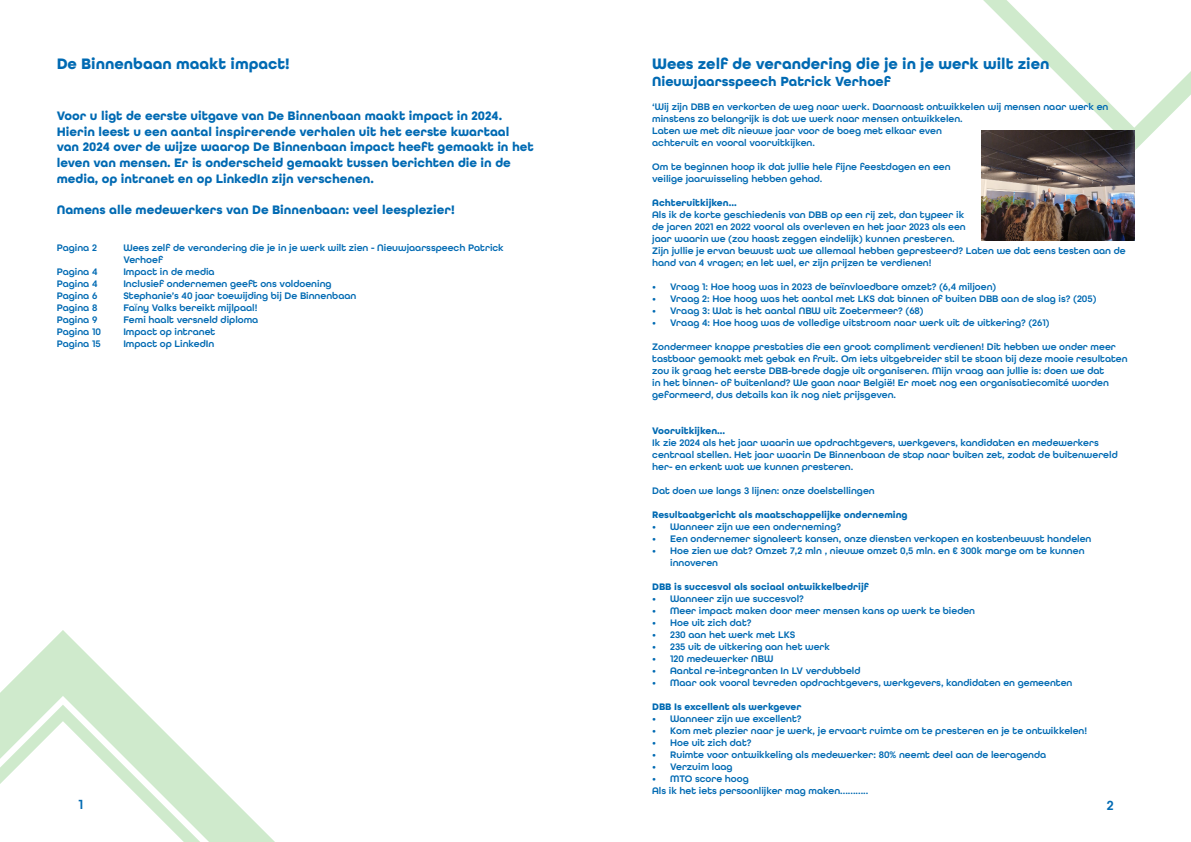
<style>
.page{position:relative;width:1191px;height:842px;background:#fff}
.page>*{position:absolute;margin:0;border:0;box-sizing:border-box;transform-origin:0 0}
.t1{font:700 16px "All Round Gothic";color:#006ab3}
.t2{font:700 14px "All Round Gothic";color:#006ab3}
.t3{font:600 14px "All Round Gothic";color:#006ab3}
.t4{font:700 13px/15.6px "All Round Gothic";color:#006ab3}
.t5{font:600 10px/12px "All Round Gothic";color:#006ab3}
.t6{font:700 10px "All Round Gothic";color:#006ab3}
.s1{font-family:"Arial";font-weight:400}
</style>
<div class="page">
<svg style="left:0;top:630px;width:275px;height:212px"></svg>
<svg style="left:983px;top:0;width:208px;height:151px"></svg>
<img style="left:981px;top:130px;width:153px;height:111px">
<p class="t1" style="left:57px;top:54px;width:234px">De Binnenbaan maakt impact!</p>
<p class="t4" style="left:57px;top:108px;width:447px">Voor u ligt de eerste uitgave van De Binnenbaan maakt impact in 2024.</p>
<p class="t4" style="left:57px;top:124px;width:454px">Hierin leest u een aantal inspirerende verhalen uit het eerste kwartaal</p>
<p class="t4" style="left:57px;top:139px;width:478px">van 2024 over de wijze waarop De Binnenbaan impact heeft gemaakt in het leven van mensen. Er is onderscheid gemaakt tussen berichten die in de media, op intranet en op LinkedIn zijn verschenen.</p>
<p class="t4" style="left:57px;top:202px;width:399px">Namens alle medewerkers van De Binnenbaan: veel leesplezier!</p>
<p class="t5" style="left:57px;top:242px;width:42px">Pagina 2</p>
<p class="t5" style="left:57px;top:266px;width:42px">Pagina 4</p>
<p class="t5" style="left:57px;top:278px;width:42px">Pagina 4</p>
<p class="t5" style="left:57px;top:290px;width:42px">Pagina 6</p>
<p class="t5" style="left:57px;top:302px;width:42px">Pagina 8</p>
<p class="t5" style="left:57px;top:314px;width:42px">Pagina 9</p>
<p class="t5" style="left:57px;top:326px;width:46px">Pagina 10</p>
<p class="t5" style="left:57px;top:338px;width:45px">Pagina 15</p>
<p class="t5" style="left:123px;top:242px;width:382px">Wees zelf de verandering die je in je werk wilt zien - Nieuwjaarsspeech Patrick<br>Verhoef</p>
<p class="t5" style="left:123px;top:266px;width:93px">Impact in de media</p>
<p class="t5" style="left:123px;top:278px;width:210px">Inclusief ondernemen geeft ons voldoening</p>
<p class="t5" style="left:123px;top:290px;width:234px">Stephanie’s 40 jaar toewijding bij De Binnenbaan</p>
<p class="t5" style="left:123px;top:302px;width:136px">Fa<span class="s1">Ï</span>ny Valks bereikt mijlpaal!</p>
<p class="t5" style="left:123px;top:314px;width:136px">Femi haalt versneld diploma</p>
<p class="t5" style="left:123px;top:326px;width:93px">Impact op intranet</p>
<p class="t5" style="left:123px;top:338px;width:92px">Impact op LinkedIn</p>
<p class="t1" style="left:652px;top:54px;width:399px">Wees zelf de verandering die je in je werk wilt zien</p>
<p class="t2" style="left:652px;top:73px;width:240px">Nieuwjaarsspeech Patrick Verhoef</p>
<p class="t5" style="left:652px;top:100px;width:458px">‘Wij zijn DBB en verkorten de weg naar werk. Daarnaast ontwikkelen wij mensen naar werk en minstens zo belangrijk is dat we werk naar mensen ontwikkelen.</p>
<p class="t5" style="left:652px;top:124px;width:291px">Laten we met dit nieuwe jaar voor de boeg met elkaar even achteruit en vooral vooruitkijken.</p>
<p class="t5" style="left:652px;top:160px;width:300px">Om te beginnen hoop ik dat jullie hele fijne feestdagen en een veilige jaarwisseling hebben gehad.</p>
<p class="t6" style="left:652px;top:196px;width:86px">Achteruitkijken...</p>
<p class="t5" style="left:652px;top:208px;width:475px">Als ik de korte geschiedenis van DBB op een rij zet, dan typeer ik<br>de jaren 2021 en 2022 vooral als overleven en het jaar 2023 als een<br>jaar waarin we (zou haast zeggen eindelijk) kunnen presteren.<br>Zijn jullie je ervan bewust wat we allemaal hebben gepresteerd? Laten we dat eens testen aan de hand van 4 vragen; en let wel, er zijn prijzen te verdienen!</p>
<p class="t5" style="left:652px;top:280px;width:346px">• Vraag 1: Hoe hoog was in 2023 de beïnvloedbare omzet? (6,4 miljoen)</p>
<p class="t5" style="left:652px;top:292px;width:446px">• Vraag 2: Hoe hoog was het aantal met LKS dat binnen of buiten DBB aan de slag is? (205)</p>
<p class="t5" style="left:652px;top:304px;width:273px">• Vraag 3: Wat is het aantal NBW uit Zoetermeer? (68)</p>
<p class="t5" style="left:652px;top:316px;width:399px">• Vraag 4: Hoe hoog was de volledige uitstroom naar werk uit de uitkering? (261)</p>
<p class="t5" style="left:652px;top:340px;width:477px">Zondermeer knappe prestaties die een groot compliment verdienen! Dit hebben we onder meer tastbaar gemaakt met gebak en fruit. Om iets uitgebreider stil te staan bij deze mooie resultaten zou ik graag het eerste DBB-brede dagje uit organiseren. Mijn vraag aan jullie is: doen we dat<br>in het binnen- of buitenland? We gaan naar België! Er moet nog een organisatiecomité worden geformeerd, dus details kan ik nog niet prijsgeven.</p>
<p class="t6" style="left:652px;top:424px;width:74px">Vooruitkijken...</p>
<p class="t5" style="left:652px;top:436px;width:467px">Ik zie 2024 als het jaar waarin we opdrachtgevers, werkgevers, kandidaten en medewerkers centraal stellen. Het jaar waarin De Binnenbaan de stap naar buiten zet, zodat de buitenwereld her- en erkent wat we kunnen presteren.</p>
<p class="t5" style="left:652px;top:484px;width:224px">Dat doen we langs 3 lijnen: onze doelstellingen</p>
<p class="t6" style="left:652px;top:508px;width:257px">Resultaatgericht als maatschappelijke onderneming</p>
<p class="t5" style="left:652px;top:520px;width:190px">• Wanneer zijn we een onderneming?</p>
<p class="t5" style="left:652px;top:532px;width:441px">• Een ondernemer signaleert kansen, onze diensten verkopen en kostenbewust handelen</p>
<p class="t5" style="left:670px;top:544px;width:416px;text-indent:-18px">• Hoe zien we dat? Omzet 7,2 mln , nieuwe omzet 0,5 mln. en € 300k marge om te kunnen innoveren</p>
<p class="t6" style="left:652px;top:580px;width:218px">DBB is succesvol als sociaal ontwikkelbedrijf</p>
<p class="t5" style="left:652px;top:592px;width:153px">• Wanneer zijn we succesvol?</p>
<p class="t5" style="left:652px;top:604px;width:324px">• Meer impact maken door meer mensen kans op werk te bieden</p>
<p class="t5" style="left:652px;top:616px;width:101px">• Hoe uit zich dat?</p>
<p class="t5" style="left:652px;top:628px;width:145px">• 230 aan het werk met LKS</p>
<p class="t5" style="left:652px;top:640px;width:179px">• 235 uit de uitkering aan het werk</p>
<p class="t5" style="left:652px;top:652px;width:123px">• 120 medewerker NBW</p>
<p class="t5" style="left:652px;top:664px;width:210px">• Aantal re-integranten In LV verdubbeld</p>
<p class="t5" style="left:652px;top:676px;width:422px">• Maar ook vooral tevreden opdrachtgevers, werkgevers, kandidaten en gemeenten</p>
<p class="t6" style="left:652px;top:700px;width:151px">DBB Is excellent als werkgever</p>
<p class="t5" style="left:652px;top:712px;width:151px">• Wanneer zijn we excellent?</p>
<p class="t5" style="left:652px;top:724px;width:436px">• Kom met plezier naar je werk, je ervaart ruimte om te presteren en je te ontwikkelen!</p>
<p class="t5" style="left:652px;top:736px;width:101px">• Hoe uit zich dat?</p>
<p class="t5" style="left:652px;top:748px;width:395px">• Ruimte voor ontwikkeling als medewerker: 80% neemt deel aan de leeragenda</p>
<p class="t5" style="left:652px;top:760px;width:82px">• Verzuim laag</p>
<p class="t5" style="left:652px;top:772px;width:98px">• MTO score hoog</p>
<p class="t5" style="left:652px;top:784px;width:218px">Als ik het iets persoonlijker mag maken...........</p>
<h2 class="t3" style="left:78px;top:795px;width:6px">1</h2>
<h2 class="t3" style="left:1106px;top:797px;width:8px">2</h2>
</div>
